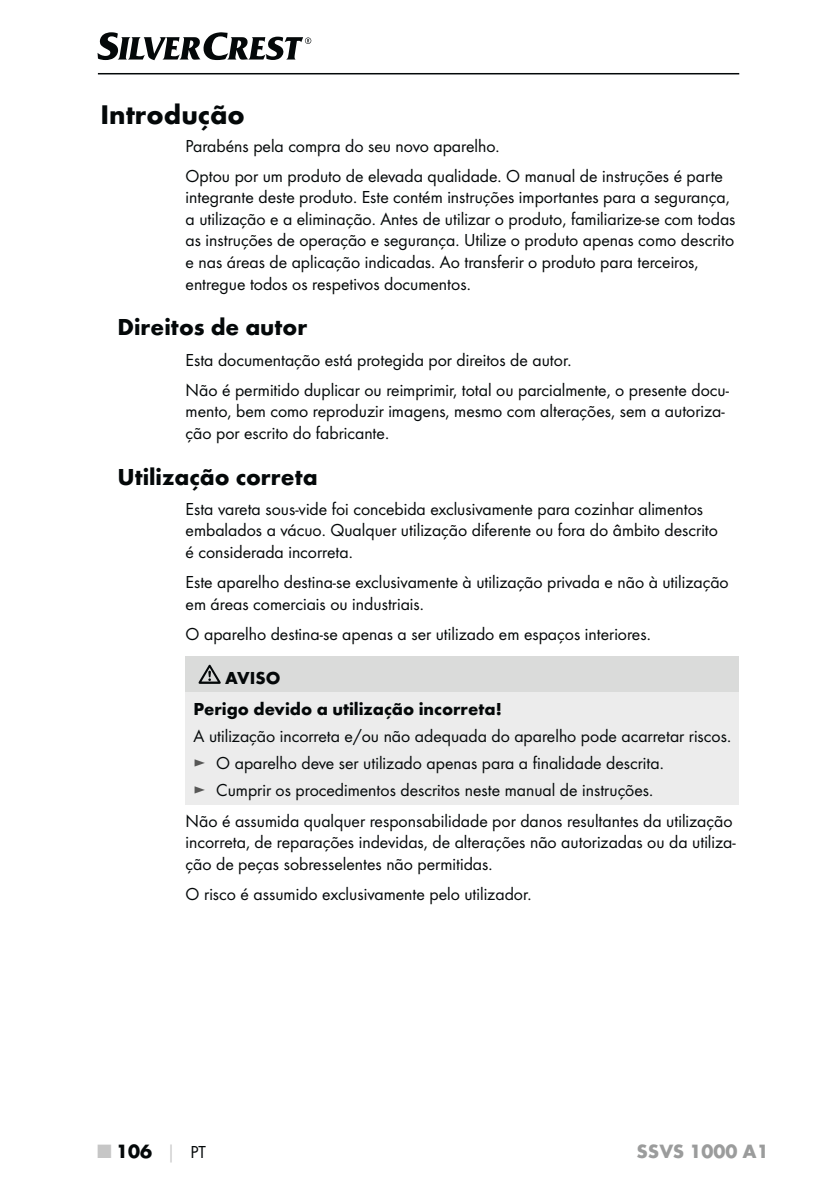
<style>
.page{position:relative;width:840px;height:1191px;background:#fff}
.page>*{position:absolute;margin:0;border:0;box-sizing:border-box;transform-origin:0 0}
.t1{font:700 28px "Futura";color:#040809}
.t2{font:700 24px "Futura";color:#040809}
.t3{font:700 20px "Futura";color:#9b9c9c}
.t4{font:700 20px "Futura";color:#040809}
.t5{font:18px/21.6px "Futura Boo";color:#040809}
.t6{font:700 18px/30.2px "Futura";color:#040809}
.s1{color:#575756}
.s2{color:#c6c6c6}
.s3{font-size:18px;color:#c6c6c6}
.s4{font-family:"Futura Boo";font-weight:400;font-size:18px}
</style>
<div class="page">
<hr style="left:98px;top:73px;width:640px;height:1px;background:#040809">
<svg style="left:97px;top:32px;width:214px;height:28px"></svg>
<div style="left:185px;top:656px;width:553px;height:36px;background:#dadbda"></div>
<div style="left:185px;top:692px;width:553px;height:112px;background:#ececec"></div>
<svg style="left:198px;top:665px;width:22px;height:19px"></svg>
<h1 class="t1" style="left:100px;top:104px;width:146px">Introdução</h1>
<p class="t5" style="left:185px;top:131px;width:538px;line-height:30px">Parabéns pela compra do seu novo aparelho.<br>Optou por um produto de elevada qualidade. O manual de instruções é parte</p>
<p class="t5" style="left:185px;top:187px;width:551px">integrante deste produto. Este contém instruções importantes para a segurança, a utilização e a eliminação. Antes de utilizar o produto, familiarize-se com todas as instruções de operação e segurança. Utilize o produto apenas como descrito e nas áreas de aplicação indicadas. Ao transferir o produto para terceiros, entregue todos os respetivos documentos.</p>
<h2 class="t2" style="left:117px;top:318px;width:191px">Direitos de autor</h2>
<p class="t5" style="left:185px;top:345px;width:544px;line-height:30px">Esta documentação está protegida por direitos de autor.<br>Não é permitido duplicar ou reimprimir, total ou parcialmente, o presente docu-</p>
<p class="t5" style="left:185px;top:401px;width:540px">mento, bem como reproduzir imagens, mesmo com alterações, sem a autoriza&shy;ção por escrito do fabricante.</p>
<h2 class="t2" style="left:117px;top:467px;width:202px">Utilização correta</h2>
<p class="t5" style="left:185px;top:499px;width:533px">Esta vareta sous-vide foi concebida exclusivamente para cozinhar alimentos embalados a vácuo. Qualquer utilização diferente ou fora do âmbito descrito é considerada incorreta.</p>
<p class="t5" style="left:185px;top:572px;width:544px">Este aparelho destina-se exclusivamente à utilização privada e não à utilização em áreas comerciais ou industriais.</p>
<p class="t5" style="left:185px;top:624px;width:466px">O aparelho destina-se apenas a ser utilizado em espaços interiores.</p>
<p class="t6" style="left:193px;top:665px;width:309px;text-indent:32px">AVISO<br>Perigo devido a utilização incorreta!</p>
<p class="t5" style="left:193px;top:723px;width:538px;line-height:27.2px">A utilização incorreta e/ou não adequada do aparelho pode acarretar riscos. <span class="s1">►</span> O aparelho deve ser utilizado apenas para a finalidade descrita.<br><span class="s1">►</span> Cumprir os procedimentos descritos neste manual de instruções.</p>
<p class="t5" style="left:185px;top:810px;width:551px">Não é assumida qualquer responsabilidade por danos resultantes da utilização incorreta, de reparações indevidas, de alterações não autorizadas ou da utiliza&shy;ção de peças sobresselentes não permitidas.</p>
<p class="t5" style="left:185px;top:884px;width:347px">O risco é assumido exclusivamente pelo utilizador.</p>
<p class="t4" style="left:98px;top:1143px;width:109px"><span class="s2">■</span> 106 <span class="s3">│</span> <span class="s4">PT</span></p>
<p class="t3" style="left:636px;top:1143px;width:134px">SSVS 1000 A1</p>
</div>
